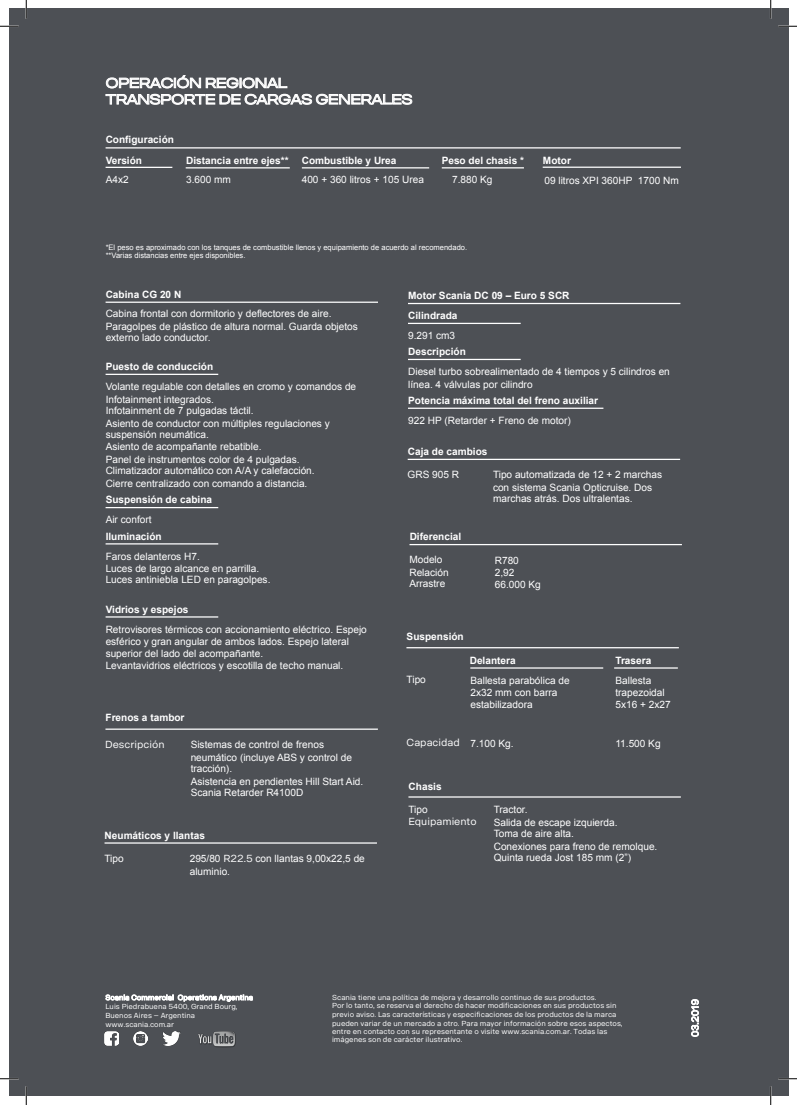
<style>
.page{position:relative;width:797px;height:1105px;background:#fff}
.page>*{position:absolute;margin:0;border:0;box-sizing:border-box;transform-origin:0 0}
.t1{font:13.62px/16.4px "Scania Sans Headline V1";color:#fff}
.t2{font:10.12px/12.6px "Arial";color:#fff}
.t3{font:700 10.12px/20.4px "Arial";color:#fff}
.t4{font:10.12px "Scania Sans V1";color:#fff}
.t5{font:7.5px/8.9px "Arial";color:#fff}
.t6{font:7.12px/8.9px "Scania Sans V1";color:#fff}
.s1{font-family:"Scania Sans V1"}
.s2{font-family:"Arial"}
</style>
<div class="page">
<div style="left:9px;top:9px;width:779px;height:1087px;background:#4d5055"></div>
<svg style="left:106px;top:75px;width:181px;height:13px"></svg>
<svg style="left:106px;top:94px;width:306px;height:11px"></svg>
<hr style="left:106px;top:147px;width:574px;height:1px;background:#fff">
<hr style="left:106px;top:167px;width:66px;height:1px;background:#fff">
<hr style="left:542px;top:167px;width:139px;height:1px;background:#fff">
<hr style="left:186px;top:167px;width:104px;height:1px;background:#fff">
<hr style="left:302px;top:167px;width:127px;height:1px;background:#fff">
<hr style="left:442px;top:167px;width:82px;height:1px;background:#fff">
<hr style="left:106px;top:302px;width:272px;height:1px;background:#fff">
<hr style="left:106px;top:507px;width:112px;height:1px;background:#fff">
<hr style="left:106px;top:543px;width:112px;height:1px;background:#fff">
<hr style="left:106px;top:616px;width:112px;height:2px;background:#fff">
<hr style="left:409px;top:544px;width:273px;height:1px;background:#fff">
<hr style="left:408px;top:796px;width:273px;height:2px;background:#fff">
<hr style="left:104px;top:842px;width:273px;height:2px;background:#fff">
<hr style="left:408px;top:303px;width:272px;height:1px;background:#fff">
<hr style="left:408px;top:323px;width:112px;height:1px;background:#fff">
<hr style="left:408px;top:359px;width:112px;height:1px;background:#fff">
<hr style="left:408px;top:408px;width:195px;height:1px;background:#fff">
<hr style="left:408px;top:459px;width:272px;height:1px;background:#fff">
<hr style="left:406px;top:647px;width:273px;height:1px;background:#fff">
<hr style="left:470px;top:667px;width:133px;height:2px;background:#fff">
<hr style="left:614px;top:667px;width:64px;height:2px;background:#fff">
<hr style="left:105px;top:728px;width:273px;height:2px;background:#fff">
<hr style="left:106px;top:374px;width:112px;height:1px;background:#fff">
<svg style="left:106px;top:995px;width:147px;height:6px"></svg>
<svg style="left:691px;top:999px;width:7px;height:38px"></svg>
<img style="left:105px;top:1031px;width:14px;height:14px">
<img style="left:133px;top:1032px;width:14px;height:14px">
<img style="left:163px;top:1031px;width:17px;height:15px">
<img style="left:198px;top:1031px;width:38px;height:16px">
<svg style="left:0;top:25px;width:19px;height:2px"></svg>
<svg style="left:778px;top:25px;width:19px;height:2px"></svg>
<svg style="left:0;top:1078px;width:19px;height:1px"></svg>
<svg style="left:778px;top:1078px;width:19px;height:1px"></svg>
<svg style="left:25px;top:0;width:2px;height:19px"></svg>
<svg style="left:25px;top:1086px;width:2px;height:19px"></svg>
<svg style="left:770px;top:0;width:1px;height:19px"></svg>
<svg style="left:770px;top:1086px;width:1px;height:19px"></svg>
<h1 class="t1" style="left:106px;top:75px;width:308px">OPERACIÓN REGIONAL<br>TRANSPORTE DE CARGAS GENERALES</h1>
<p class="t3" style="left:106px;top:130px;width:70px">Configuración<br>Versión</p>
<p class="t3" style="left:186px;top:150px;width:104px">Distancia entre ejes**</p>
<p class="t3" style="left:302px;top:150px;width:96px">Combustible y Urea</p>
<p class="t3" style="left:441px;top:150px;width:84px">Peso del chasis *</p>
<p class="t3" style="left:543px;top:151px;width:29px">Motor</p>
<p class="t2" style="left:186px;top:174px;width:46px">3.600 mm</p>
<p class="t2" style="left:302px;top:174px;width:124px">400 + 360 litros + 105 Urea</p>
<p class="t2" style="left:452px;top:173px;width:42px">7.880 Kg</p>
<p class="t2" style="left:106px;top:174px;width:24px">A4x2</p>
<p class="t2" style="left:544px;top:174px;width:136px">09 litros XPI 360HP 1700 Nm</p>
<p class="t5" style="left:106px;top:243px;width:363px">*El peso es aproximado con los tanques de combustible llenos y equipamiento de acuerdo al recomendado. **Varias distancias entre ejes disponibles.</p>
<p class="t3" style="left:106px;top:284px;width:77px">Cabina CG 20 N</p>
<p class="t2" style="left:106px;top:308px;width:254px">Cabina frontal con dormitorio y deflectores de aire.<br>Paragolpes de plástico de altura normal. Guarda objetos</p>
<p class="t2" style="left:106px;top:332px;width:106px">externo lado conductor.</p>
<p class="t3" style="left:408px;top:286px;width:163px;line-height:19.9px">Motor Scania DC 09 – Euro 5 SCR<br>Cilindrada</p>
<p class="t2" style="left:408px;top:329px;width:49px">9.291 cm3</p>
<p class="t3" style="left:408px;top:342px;width:59px">Descripción</p>
<p class="t3" style="left:106px;top:356px;width:109px">Puesto de conducción</p>
<p class="t2" style="left:106px;top:380px;width:252px">Volante regulable con detalles en cromo y comandos de<br>Infotainment integrados.</p>
<p class="t2" style="left:106px;top:404px;width:226px">Infotainment de 7 pulgadas táctil.<br>Asiento de conductor con múltiples regulaciones y</p>
<p class="t2" style="left:106px;top:428px;width:195px">suspensión neumática.<br>Asiento de acompañante rebatible.<br>Panel de instrumentos color de 4 pulgadas.</p>
<p class="t2" style="left:106px;top:465px;width:210px">Climatizador automático con A/A y calefacción.<br>Cierre centralizado con comando a distancia.</p>
<p class="t3" style="left:106px;top:490px;width:108px">Suspensión de cabina</p>
<p class="t2" style="left:106px;top:513px;width:47px">Air confort</p>
<p class="t3" style="left:106px;top:526px;width:58px">Iluminación</p>
<p class="t2" style="left:106px;top:550px;width:155px">Faros delanteros H7.<br>Luces de largo alcance en parrilla.</p>
<p class="t2" style="left:106px;top:574px;width:166px">Luces antiniebla LED en paragolpes.</p>
<p class="t3" style="left:106px;top:599px;width:84px">Vidrios y espejos</p>
<p class="t2" style="left:106px;top:623px;width:263px">Retrovisores térmicos con accionamiento eléctrico. Espejo esférico y gran angular de ambos lados. Espejo lateral</p>
<p class="t2" style="left:106px;top:647px;width:239px">superior del lado del acompañante.<br>Levantavidrios eléctricos y escotilla de techo manual.</p>
<p class="t3" style="left:106px;top:708px;width:80px">Frenos a tambor</p>
<p class="t4" style="left:105px;top:738px;width:61px">Descripción</p>
<p class="t2" style="left:191px;top:738px;width:163px">Sistemas de control de frenos neumático (incluye ABS y control de</p>
<p class="t2" style="left:191px;top:762px;width:174px">tracción).<br>Asistencia en pendientes Hill Start Aid.</p>
<p class="t2" style="left:191px;top:786px;width:114px">Scania Retarder R4100D</p>
<p class="t3" style="left:105px;top:825px;width:102px">Neumáticos y llantas</p>
<p class="t2" style="left:190px;top:852px;width:177px">295/80 <span class="s1">R22.5</span> con llantas 9,00x22,5 de aluminio.</p>
<p class="t2" style="left:104px;top:852px;width:21px">Tipo</p>
<p class="t2" style="left:408px;top:365px;width:263px">Diesel turbo sobrealimentado de 4 tiempos y 5 cilindros en línea. 4 válvulas por cilindro</p>
<p class="t3" style="left:408px;top:390px;width:191px">Potencia máxima total del freno auxiliar</p>
<p class="t2" style="left:408px;top:414px;width:164px">922 HP (Retarder + Freno de motor)</p>
<p class="t3" style="left:408px;top:442px;width:81px">Caja de cambios</p>
<p class="t2" style="left:493px;top:469px;width:171px">Tipo automatizada de 12 + 2 marchas con sistema Scania Opticruise. Dos</p>
<p class="t2" style="left:493px;top:493px;width:141px">marchas atrás. Dos ultralentas.</p>
<p class="t2" style="left:407px;top:468px;width:53px">GRS 905 R</p>
<p class="t3" style="left:409px;top:527px;width:53px">Diferencial</p>
<p class="t2" style="left:409px;top:553px;width:41px">Modelo<br>Relación</p>
<p class="t2" style="left:409px;top:577px;width:37px">Arrastre</p>
<p class="t3" style="left:406px;top:627px;width:59px">Suspensión</p>
<p class="t2" style="left:495px;top:554px;width:26px">R780<br>2,92</p>
<p class="t2" style="left:495px;top:578px;width:47px">66.000 Kg</p>
<p class="t2" style="left:406px;top:673px;width:21px">Tipo</p>
<p class="t3" style="left:470px;top:650px;width:47px">Delantera</p>
<p class="t3" style="left:615px;top:650px;width:37px">Trasera</p>
<p class="t2" style="left:470px;top:674px;width:101px">Ballesta parabólica de<br>2x32 mm con barra</p>
<p class="t2" style="left:470px;top:698px;width:64px">estabilizadora</p>
<p class="t2" style="left:615px;top:674px;width:51px">Ballesta trapezoidal</p>
<p class="t2" style="left:615px;top:698px;width:57px">5x16 + 2x27</p>
<p class="t4" style="left:406px;top:737px;width:108px">Capacidad <span class="s2">7.100 Kg.</span></p>
<p class="t3" style="left:408px;top:776px;width:35px">Chasis</p>
<p class="t2" style="left:615px;top:737px;width:47px">11.500 Kg</p>
<p class="t2" style="left:408px;top:803px;width:21px">Tipo</p>
<p class="t4" style="left:408px;top:816px;width:70px">Equipamiento</p>
<p class="t2" style="left:494px;top:803px;width:125px">Tractor.<br>Salida de escape izquierda.</p>
<p class="t2" style="left:494px;top:827px;width:165px">Toma de aire alta.<br>Conexiones para freno de remolque.</p>
<p class="t2" style="left:494px;top:851px;width:139px">Quinta rueda Jost 185 mm (2”)</p>
<p class="t6" style="left:105px;top:1002px;width:134px">Luis Piedrabuena 5400, Grand Bourg,<br>Buenos Aires – Argentina www.scania.com.ar</p>
<p class="t6" style="left:332px;top:993px;width:292px">Scania tiene una política de mejora y desarrollo continuo de sus productos.<br>Por lo tanto, se reserva el derecho de hacer modificaciones en sus productos sin previo aviso. Las características y especificaciones de los productos de la marca pueden variar de un mercado a otro. Para mayor información sobre esos aspectos,</p>
<p class="t6" style="left:332px;top:1027px;width:277px">entre en contacto con su representante o visite www.scania.com.ar. Todas las imágenes son de carácter ilustrativo.</p>
</div>
